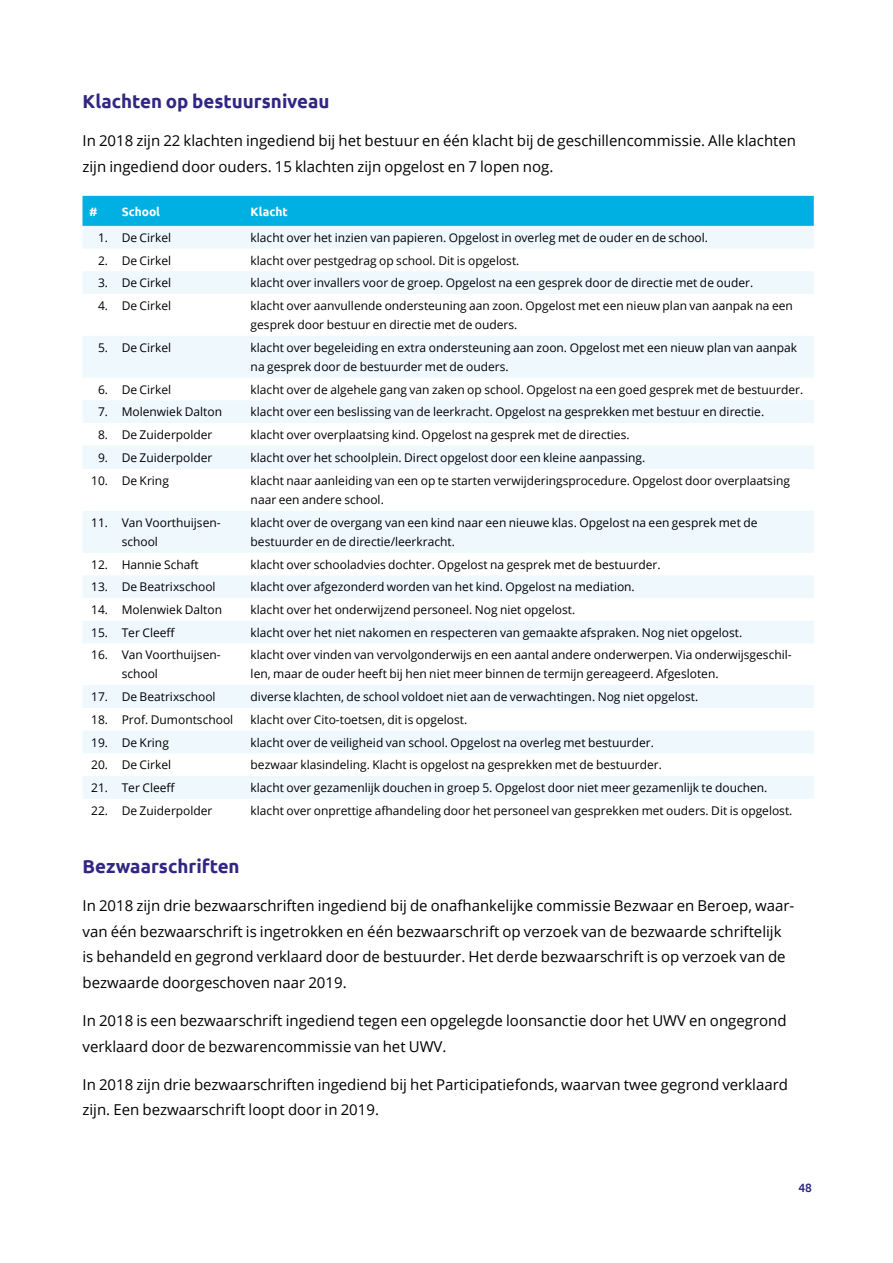
<style>
.page{position:relative;width:893px;height:1263px;background:#fff}
.page>*{position:absolute;margin:0;border:0;box-sizing:border-box;transform-origin:0 0}
.t1{font:700 18.75px "Ubuntu";color:#312783}
.t2{font:15px/25.5px "Open Sans";color:#000}
.t3{font:12px/19.2px "Open Sans";color:#000}
.t4{font:700 12px "Ubuntu";color:#fff}
.t5{font:500 12px "Ubuntu";color:#312783}
</style>
<div class="page">
<div style="left:83px;top:196px;width:731px;height:30px;background:#00b0e3"></div>
<svg style="left:83px;top:226px;width:731px;height:573px;fill:#f4fafd"></svg>
<h1 class="t1" style="left:83px;top:90px;width:249px">Klachten op bestuursniveau</h1>
<p class="t2" style="left:83px;top:128px;width:715px">In 2018 zijn 22 klachten ingediend bij het bestuur en één klacht bij de geschillencommissie. Alle klachten zijn ingediend door ouders. 15 klachten zijn opgelost en 7 lopen nog.</p>
<p class="t4" style="left:89px;top:204px;width:10px">#</p>
<p class="t4" style="left:122px;top:204px;width:40px">School</p>
<p class="t4" style="left:251px;top:204px;width:39px">Klacht</p>
<p class="t3" style="left:98px;top:228px;width:75px">1. De Cirkel</p>
<p class="t3" style="left:251px;top:228px;width:459px">klacht over het inzien van papieren. Opgelost in overleg met de ouder en de school.</p>
<p class="t3" style="left:98px;top:250px;width:75px">2. De Cirkel</p>
<p class="t3" style="left:251px;top:250px;width:270px">klacht over pestgedrag op school. Dit is opgelost.</p>
<p class="t3" style="left:98px;top:273px;width:75px">3. De Cirkel</p>
<p class="t3" style="left:251px;top:273px;width:504px">klacht over invallers voor de groep. Opgelost na een gesprek door de directie met de ouder.</p>
<p class="t3" style="left:98px;top:296px;width:75px">4. De Cirkel</p>
<p class="t3" style="left:251px;top:296px;width:544px">klacht over aanvullende ondersteuning aan zoon. Opgelost met een nieuw plan van aanpak na een gesprek door bestuur en directie met de ouders.</p>
<p class="t3" style="left:98px;top:337px;width:75px">5. De Cirkel</p>
<p class="t3" style="left:251px;top:337px;width:548px">klacht over begeleiding en extra ondersteuning aan zoon. Opgelost met een nieuw plan van aanpak na gesprek door de bestuurder met de ouders.</p>
<p class="t3" style="left:98px;top:379px;width:75px">6. De Cirkel</p>
<p class="t3" style="left:251px;top:379px;width:554px">klacht over de algehele gang van zaken op school. Opgelost na een goed gesprek met de bestuurder.</p>
<p class="t3" style="left:98px;top:402px;width:125px">7. Molenwiek Dalton</p>
<p class="t3" style="left:251px;top:402px;width:515px">klacht over een beslissing van de leerkracht. Opgelost na gesprekken met bestuur en directie.</p>
<p class="t3" style="left:98px;top:425px;width:116px">8. De Zuiderpolder</p>
<p class="t3" style="left:251px;top:425px;width:380px">klacht over overplaatsing kind. Opgelost na gesprek met de directies.</p>
<p class="t3" style="left:98px;top:447px;width:116px">9. De Zuiderpolder</p>
<p class="t3" style="left:251px;top:447px;width:396px">klacht over het schoolplein. Direct opgelost door een kleine aanpassing.</p>
<p class="t3" style="left:91px;top:471px;width:79px">10. De Kring</p>
<p class="t3" style="left:251px;top:471px;width:541px">klacht naar aanleiding van een op te starten verwijderingsprocedure. Opgelost door overplaatsing naar een andere school.</p>
<p class="t3" style="left:122px;top:512px;width:100px;text-indent:-30px">11. Van Voorthuijsen&shy;school</p>
<p class="t3" style="left:251px;top:512px;width:508px">klacht over de overgang van een kind naar een nieuwe klas. Opgelost na een gesprek met de bestuurder en de directie/leerkracht.</p>
<p class="t3" style="left:91px;top:554px;width:109px">12. Hannie Schaft</p>
<p class="t3" style="left:251px;top:554px;width:411px">klacht over schooladvies dochter. Opgelost na gesprek met de bestuurder.</p>
<p class="t3" style="left:91px;top:577px;width:126px">13. De Beatrixschool</p>
<p class="t3" style="left:251px;top:577px;width:386px">klacht over afgezonderd worden van het kind. Opgelost na mediation.</p>
<p class="t3" style="left:91px;top:600px;width:132px">14. Molenwiek Dalton</p>
<p class="t3" style="left:251px;top:600px;width:326px">klacht over het onderwijzend personeel. Nog niet opgelost.</p>
<p class="t3" style="left:91px;top:622px;width:85px">15. Ter Cleeff</p>
<p class="t3" style="left:251px;top:622px;width:493px">klacht over het niet nakomen en respecteren van gemaakte afspraken. Nog niet opgelost.</p>
<p class="t3" style="left:122px;top:645px;width:100px;text-indent:-30px">16. Van Voorthuijsen&shy;school</p>
<p class="t3" style="left:251px;top:645px;width:542px">klacht over vinden van vervolgonderwijs en een aantal andere onderwerpen. Via onderwijsgeschil&shy;len, maar de ouder heeft bij hen niet meer binnen de termijn gereageerd. Afgesloten.</p>
<p class="t3" style="left:91px;top:687px;width:126px">17. De Beatrixschool</p>
<p class="t3" style="left:251px;top:687px;width:449px">diverse klachten, de school voldoet niet aan de verwachtingen. Nog niet opgelost.</p>
<p class="t3" style="left:91px;top:710px;width:144px">18. Prof. Dumontschool</p>
<p class="t3" style="left:251px;top:710px;width:218px">klacht over Cito-toetsen, dit is opgelost.</p>
<p class="t3" style="left:91px;top:732px;width:79px">19. De Kring</p>
<p class="t3" style="left:251px;top:732px;width:405px">klacht over de veiligheid van school. Opgelost na overleg met bestuurder.</p>
<p class="t3" style="left:91px;top:755px;width:81px">20. De Cirkel</p>
<p class="t3" style="left:251px;top:755px;width:413px">bezwaar klasindeling. Klacht is opgelost na gesprekken met de bestuurder.</p>
<p class="t3" style="left:91px;top:778px;width:85px">21. Ter Cleeff</p>
<p class="t3" style="left:251px;top:778px;width:518px">klacht over gezamenlijk douchen in groep 5. Opgelost door niet meer gezamenlijk te douchen.</p>
<p class="t3" style="left:91px;top:800px;width:123px">22. De Zuiderpolder</p>
<p class="t3" style="left:251px;top:800px;width:543px">klacht over onprettige afhandeling door het personeel van gesprekken met ouders. Dit is opgelost.</p>
<h1 class="t1" style="left:83px;top:855px;width:159px">Bezwaarschriften</h1>
<p class="t2" style="left:83px;top:893px;width:713px">In 2018 zijn drie bezwaarschriften ingediend bij de onafhankelijke commissie Bezwaar en Beroep, waar&shy;van één bezwaarschrift is ingetrokken en één bezwaarschrift op verzoek van de bezwaarde schriftelijk is behandeld en gegrond verklaard door de bestuurder. Het derde bezwaarschrift is op verzoek van de bezwaarde doorgeschoven naar 2019.</p>
<p class="t2" style="left:83px;top:1007px;width:706px">In 2018 is een bezwaarschrift ingediend tegen een opgelegde loonsanctie door het UWV en ongegrond verklaard door de bezwarencommissie van het UWV.</p>
<p class="t2" style="left:83px;top:1071px;width:707px">In 2018 zijn drie bezwaarschriften ingediend bij het Participatiefonds, waarvan twee gegrond verklaard zijn. Een bezwaarschrift loopt door in 2019.</p>
<p class="t5" style="left:798px;top:1180px;width:15px">48</p>
</div>
